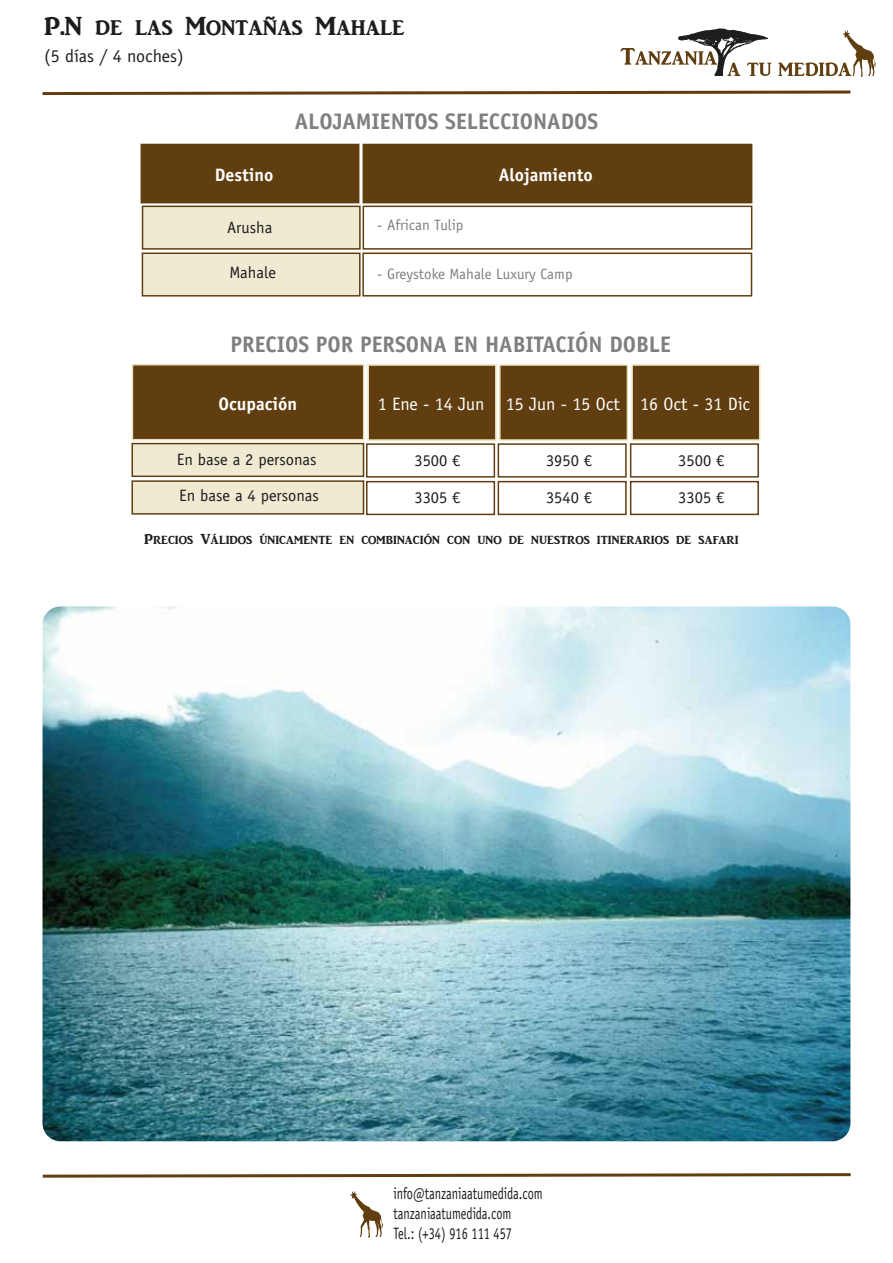
<style>
.page{position:relative;width:893px;height:1263px;background:#fff}
.page>*{position:absolute;margin:0;border:0;box-sizing:border-box;transform-origin:0 0}
.t1{font:27px "ARJULIAN";color:#1d1d1b}
.t2{font:700 22.5px "Officina Sans Std";color:#7f7f80}
.t3{font:18px "Officina Sans Std";color:#fff}
.t4{font:700 18px "Officina Sans Std";color:#fff}
.t5{font:18px "Officina Sans Std";color:#1d1d1b}
.t6{font:16.5px "Officina Sans Std";color:#1d1d1b}
.t7{font:16.5px/19.8px "Officina Sans Std";color:#1d1d1b;scale:.75 1}
.t8{font:15px "ARJULIAN";color:#1d1d1b}
.t9{font:15px "Officina Sans Std";color:#7f7f80}
.t10{font:700 15px "Tahoma";color:#fff}
</style>
<div class="page">
<svg style="left:42px;top:90px;width:809px;height:6px"></svg>
<div style="left:132px;top:364px;width:232px;height:76px;background:#613e10;border:2px solid #e8e0bc"></div>
<div style="left:131px;top:443px;width:233px;height:34px;background:#f0ead3;border:2px solid #613e10"></div>
<div style="left:131px;top:480px;width:233px;height:35px;background:#f0ead3;border:2px solid #613e10"></div>
<div style="left:367px;top:364px;width:130px;height:77px;background:#613e10;border:2px solid #e8e0bc"></div>
<div style="left:366px;top:443px;width:129px;height:35px;background:#fff;border:2px solid #613e10"></div>
<div style="left:366px;top:481px;width:129px;height:34px;background:#fff;border:2px solid #613e10"></div>
<div style="left:499px;top:364px;width:129px;height:77px;background:#613e10;border:2px solid #e8e0bc"></div>
<div style="left:498px;top:443px;width:129px;height:35px;background:#fff;border:2px solid #613e10"></div>
<div style="left:498px;top:481px;width:129px;height:34px;background:#fff;border:2px solid #613e10"></div>
<div style="left:631px;top:364px;width:129px;height:77px;background:#613e10;border:2px solid #e8e0bc"></div>
<div style="left:630px;top:443px;width:129px;height:35px;background:#fff;border:2px solid #613e10"></div>
<div style="left:630px;top:481px;width:129px;height:34px;background:#fff;border:2px solid #613e10"></div>
<svg style="left:621px;top:28px;width:150px;height:48px"></svg>
<svg style="left:778px;top:30px;width:98px;height:47px"></svg>
<svg style="left:42px;top:1173px;width:809px;height:5px"></svg>
<div style="left:141px;top:144px;width:218px;height:59px;background:#613e10"></div>
<div style="left:363px;top:144px;width:389px;height:59px;background:#613e10"></div>
<div style="left:363px;top:206px;width:389px;height:44px;background:#fff;border:2px solid #613e10"></div>
<div style="left:142px;top:206px;width:219px;height:44px;background:#f0ead3;border:2px solid #613e10"></div>
<div style="left:362px;top:252px;width:390px;height:45px;background:#fff;border:2px solid #613e10"></div>
<div style="left:142px;top:252px;width:219px;height:45px;background:#f0ead3;border:2px solid #613e10"></div>
<img style="left:43px;top:606px;width:807px;height:535px">
<svg style="left:350px;top:1191px;width:33px;height:47px"></svg>
<h1 class="t1" style="left:44px;top:9px;width:362px">P.N de las MontaÒas Mahale</h1>
<p class="t5" style="left:44px;top:45px;width:141px">(5 días / 4 noches)</p>
<h2 class="t2" style="left:295px;top:108px;width:305px">ALOJAMIENTOS SELECCIONADOS</h2>
<p class="t10" style="left:190px;top:163px;width:59px">Destino</p>
<p class="t4" style="left:215px;top:165px;width:60px">Destino</p>
<p class="t4" style="left:499px;top:165px;width:96px">Alojamiento</p>
<p class="t6" style="left:227px;top:218px;width:47px">Arusha</p>
<p class="t6" style="left:230px;top:263px;width:48px">Mahale</p>
<p class="t9" style="left:377px;top:217px;width:88px">- African Tulip</p>
<p class="t9" style="left:377px;top:265px;width:197px">- Greystoke Mahale Luxury Camp</p>
<h2 class="t2" style="left:230px;top:331px;width:442px">PRECIOS POR PERSONA EN HABITACIÓN DOBLE</h2>
<p class="t4" style="left:219px;top:393px;width:80px">Ocupación</p>
<p class="t6" style="left:177px;top:450px;width:141px">En base a 2 personas</p>
<p class="t3" style="left:640px;top:393px;width:112px">16 Oct - 31 Dic</p>
<p class="t3" style="left:506px;top:393px;width:115px">15 Jun - 15 Oct</p>
<p class="t3" style="left:378px;top:393px;width:108px">1 Ene - 14 Jun</p>
<p class="t6" style="left:546px;top:451px;width:48px">3950 €</p>
<p class="t6" style="left:546px;top:488px;width:48px">3540 €</p>
<p class="t6" style="left:678px;top:451px;width:48px">3500 €</p>
<p class="t6" style="left:414px;top:451px;width:48px">3500 €</p>
<p class="t6" style="left:414px;top:488px;width:48px">3305 €</p>
<p class="t6" style="left:179px;top:486px;width:141px">En base a 4 personas</p>
<p class="t6" style="left:678px;top:488px;width:48px">3305 €</p>
<p class="t8" style="left:144px;top:530px;width:596px">Precios V·lidos ˙nicamente en combinaciÛn con uno de nuestros itinerarios de safari</p>
<p class="t7" style="left:393px;top:1183px;width:201px">info@tanzaniaatumedida.com tanzaniaatumedida.com<br>Tel.: (+34) 916 111 457</p>
</div>
